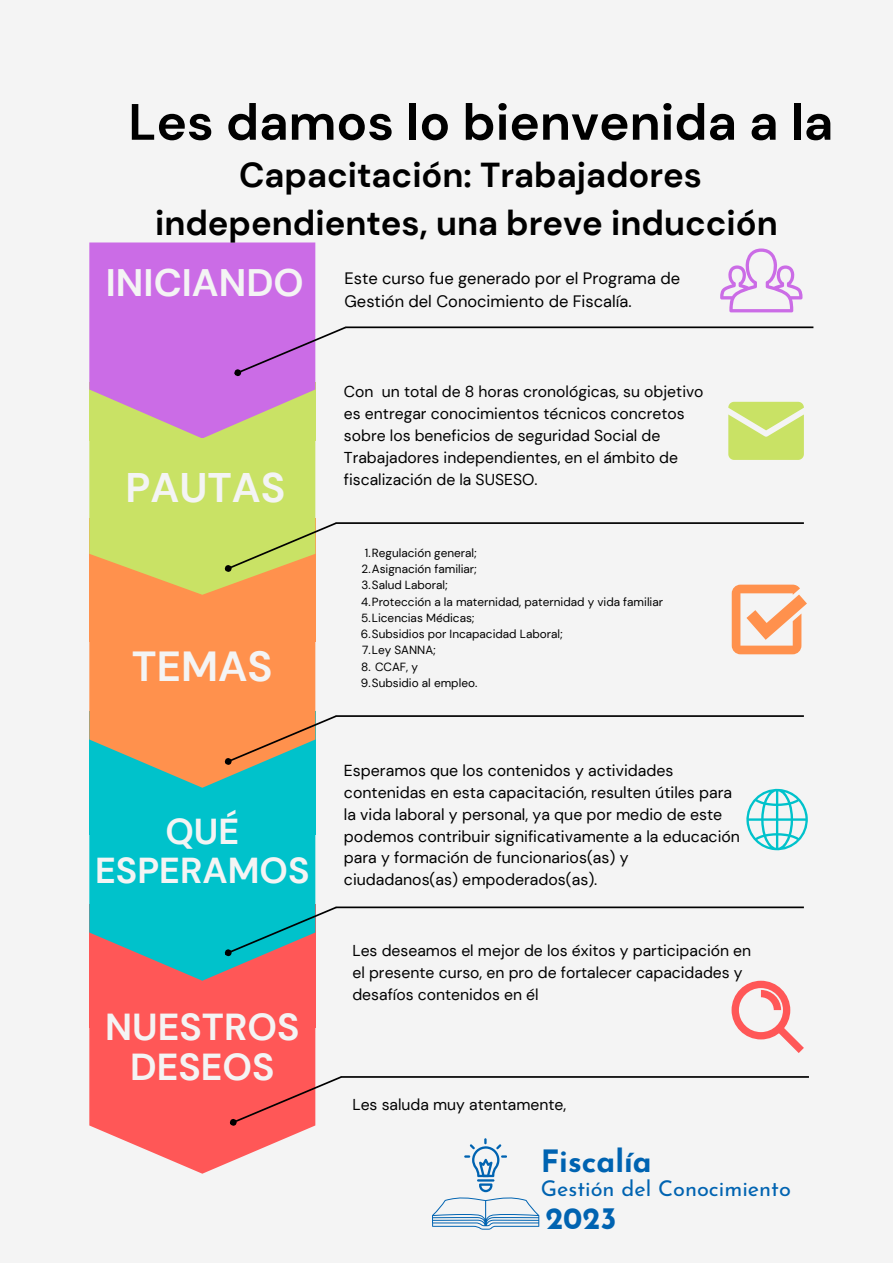
<style>
.page{position:relative;width:893px;height:1263px;background:#f4f4f4}
.page>*{position:absolute;margin:0;border:0;box-sizing:border-box;transform-origin:0 0}
.t1{font:700 51px "DM Sans";color:#000}
.t2{font:700 42px "DM Sans";color:#f4f4f4}
.t3{font:700 41.25px "DM Sans";color:#f4f4f4}
.t4{font:700 38.25px "DM Sans";color:#f4f4f4}
.t5{font:700 37.5px/40.5px "DM Sans";color:#f4f4f4;text-align:center}
.t6{font:700 36px/38.8px "DM Sans";color:#f4f4f4;text-align:center}
.t7{font:700 34.58px/48.4px "DM Sans";color:#000;text-align:center}
.t8{font:700 30.75px "Josefin Sans";color:#0063b1}
.t9{font:21.75px "Josefin Sans";color:#0063b1}
.t10{font:16.5px/23.1px "DM Sans";color:#000}
.t11{font:15.9px/21.9px "DM Sans";color:#000}
.t12{font:15.75px/21.9px "DM Sans";color:#000}
.t13{font:11.77px "DM Sans";color:#000}
</style>
<div class="page">
<svg style="left:720px;top:248px;width:82px;height:64px"></svg>
<hr style="left:345px;top:326px;width:468px;height:2px;background:#000">
<hr style="left:336px;top:522px;width:468px;height:2px;background:#000">
<hr style="left:336px;top:715px;width:468px;height:2px;background:#000">
<hr style="left:336px;top:906px;width:468px;height:2px;background:#000">
<svg style="left:89px;top:242px;width:259px;height:932px;background:#bda399"></svg>
<hr style="left:341px;top:1076px;width:468px;height:2px;background:#000">
<svg style="left:728px;top:402px;width:75px;height:58px;background:#cee477"></svg>
<svg style="left:731px;top:585px;width:76px;height:69px"></svg>
<svg style="left:746px;top:788px;width:62px;height:63px"></svg>
<svg style="left:731px;top:981px;width:73px;height:72px"></svg>
<svg style="left:432px;top:1138px;width:107px;height:91px"></svg>
<p class="t1" style="left:128px;top:89px;width:706px">Les damos lo bienvenida a la</p>
<p class="t7" style="left:155px;top:151px;width:624px">Capacitación: Trabajadores independientes, una breve inducción</p>
<p class="t4" style="left:106px;top:258px;width:199px">INICIANDO</p>
<p class="t3" style="left:125px;top:461px;width:161px">PAUTAS</p>
<p class="t2" style="left:132px;top:639px;width:142px">TEMAS</p>
<p class="t6" style="left:95px;top:812px;width:216px">QUÉ<br>ESPERAMOS</p>
<p class="t5" style="left:105px;top:1006px;width:196px">NUESTROS<br>DESEOS</p>
<p class="t10" style="left:344px;top:267px;width:337px">Este curso fue generado por el Programa de<br>Gestión del Conocimiento de Fiscalía.</p>
<p class="t12" style="left:344px;top:380px;width:361px">Con un total de 8 horas cronológicas, su objetivo es entregar conocimientos técnicos concretos sobre los beneficios de seguridad Social de Trabajadores independientes, en el ámbito de fiscalización de la SUSESO.</p>
<p class="t13" style="left:365px;top:545px;width:113px">1.Regulación general;</p>
<p class="t13" style="left:362px;top:561px;width:117px">2.Asignación familiar;</p>
<p class="t13" style="left:361px;top:578px;width:88px">3.Salud Laboral;</p>
<p class="t13" style="left:361px;top:594px;width:303px">4.Protección a la maternidad, paternidad y vida familiar</p>
<p class="t13" style="left:361px;top:610px;width:115px">5.Licencias Médicas;</p>
<p class="t13" style="left:361px;top:626px;width:203px">6.Subsidios por Incapacidad Laboral;</p>
<p class="t13" style="left:362px;top:643px;width:75px">7.Ley SANNA;</p>
<p class="t13" style="left:361px;top:659px;width:58px">8. CCAF, y</p>
<p class="t13" style="left:361px;top:675px;width:118px">9.Subsidio al empleo.</p>
<p class="t11" style="left:344px;top:759px;width:397px">Esperamos que los contenidos y actividades contenidas en esta capacitación, resulten útiles para la vida laboral y personal, ya que por medio de este podemos contribuir significativamente a la educación para y formación de funcionarios(as) y ciudadanos(as) empoderados(as).</p>
<p class="t12" style="left:352px;top:940px;width:400px">Les deseamos el mejor de los éxitos y participación en el presente curso, en pro de fortalecer capacidades y desafíos contenidos en él</p>
<p class="t12" style="left:352px;top:1094px;width:215px">Les saluda muy atentamente,</p>
<p class="t8" style="left:541px;top:1148px;width:112px">Fiscalía</p>
<p class="t9" style="left:541px;top:1180px;width:252px">Gestión del Conocimiento</p>
<p class="t8" style="left:545px;top:1205px;width:73px">2023</p>
</div>
